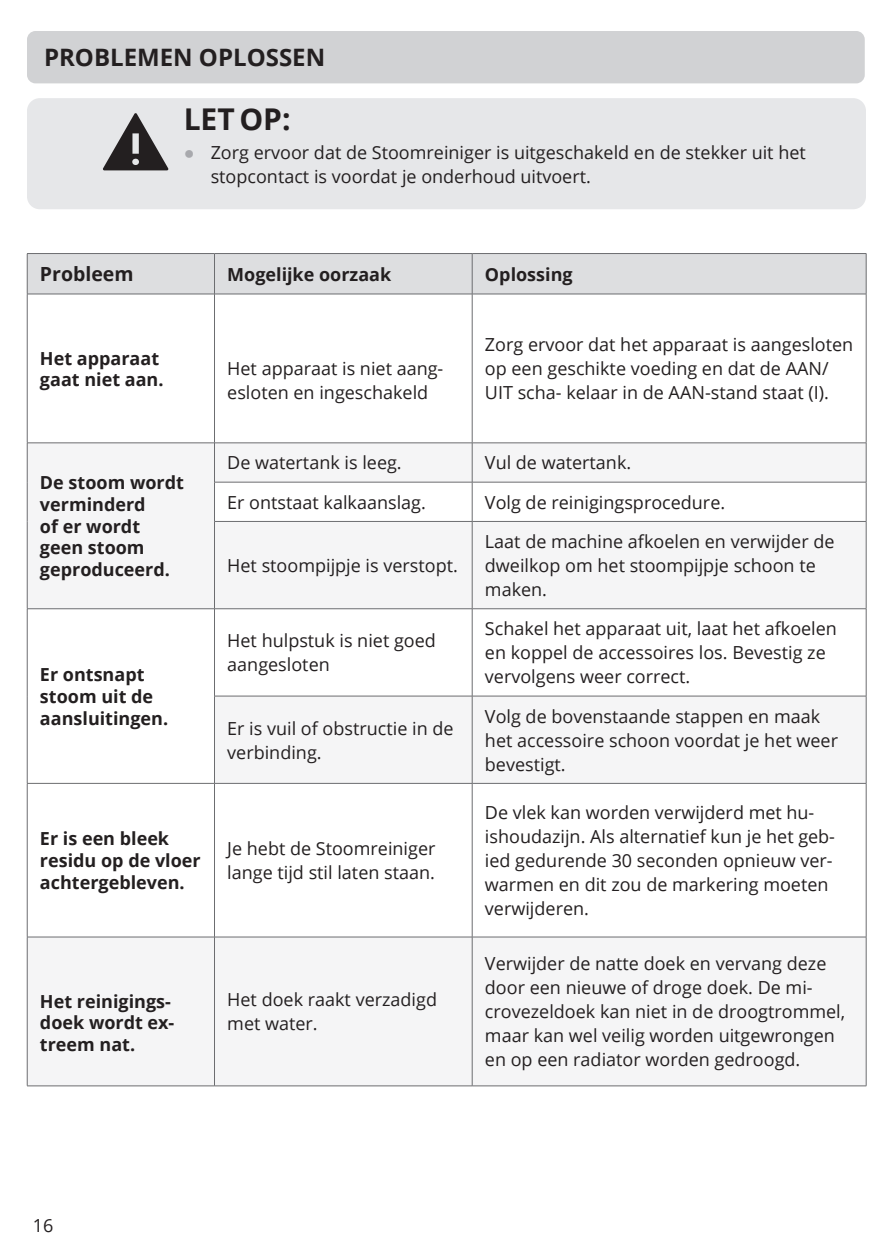
<style>
.page{position:relative;width:893px;height:1259px;background:#fff}
.page>*{position:absolute;margin:0;border:0;box-sizing:border-box;transform-origin:0 0}
.t1{font:700 30px "Open Sans";color:#231f20}
.Gray_Background_copy{font:700 24px "Open Sans";color:#231f20}
.Cell_-_data{font:700 19.5px "Open Sans";color:#231f20}
.Cell_-_data-2{font:18px/24px "Open Sans";color:#231f20}
.Cell_-_data-3{font:700 18px/21.6px "Open Sans";color:#231f20}
.s1{font-family:"Arial";color:#a8a9ad}
</style>
<div class="page">
<div style="left:27px;top:31px;width:838px;height:52px;background:#d1d2d4;border-radius:9px"></div>
<div style="left:27px;top:98px;width:839px;height:111px;background:#e6e7e9;border-radius:13px"></div>
<svg style="left:103px;top:113px;width:65px;height:57px"></svg>
<div style="left:28px;top:254px;width:838px;height:39px;background:#dddee0"></div>
<svg style="left:28px;top:443px;width:838px;height:642px;fill:#f5f5f6"></svg>
<hr style="left:27px;top:253px;width:187px;height:1px;background:#6c6d70">
<hr style="left:27px;top:254px;width:1px;height:40px;background:#6c6d70">
<hr style="left:214px;top:253px;width:258px;height:1px;background:#6c6d70">
<hr style="left:214px;top:254px;width:1px;height:40px;background:#6c6d70">
<hr style="left:472px;top:253px;width:394px;height:1px;background:#6c6d70">
<hr style="left:472px;top:254px;width:1px;height:40px;background:#6c6d70">
<hr style="left:866px;top:254px;width:1px;height:40px;background:#6c6d70">
<hr style="left:27px;top:293px;width:187px;height:1px;background:#6c6d70">
<hr style="left:27px;top:294px;width:1px;height:149px;background:#6c6d70">
<hr style="left:214px;top:293px;width:258px;height:1px;background:#6c6d70">
<hr style="left:214px;top:294px;width:1px;height:149px;background:#6c6d70">
<hr style="left:472px;top:293px;width:394px;height:1px;background:#6c6d70">
<hr style="left:472px;top:294px;width:1px;height:149px;background:#6c6d70">
<hr style="left:866px;top:294px;width:1px;height:149px;background:#6c6d70">
<hr style="left:27px;top:442px;width:187px;height:1px;background:#6c6d70">
<hr style="left:27px;top:443px;width:1px;height:39px;background:#6c6d70">
<hr style="left:214px;top:442px;width:258px;height:1px;background:#6c6d70">
<hr style="left:214px;top:443px;width:1px;height:39px;background:#6c6d70">
<hr style="left:472px;top:442px;width:394px;height:1px;background:#6c6d70">
<hr style="left:472px;top:443px;width:1px;height:39px;background:#6c6d70">
<hr style="left:866px;top:443px;width:1px;height:39px;background:#6c6d70">
<hr style="left:27px;top:482px;width:1px;height:39px;background:#6c6d70">
<hr style="left:214px;top:481px;width:258px;height:2px;background:#6c6d70">
<hr style="left:214px;top:482px;width:1px;height:39px;background:#6c6d70">
<hr style="left:472px;top:481px;width:394px;height:2px;background:#6c6d70">
<hr style="left:472px;top:482px;width:1px;height:39px;background:#6c6d70">
<hr style="left:866px;top:482px;width:1px;height:39px;background:#6c6d70">
<hr style="left:27px;top:521px;width:1px;height:87px;background:#6c6d70">
<hr style="left:214px;top:521px;width:258px;height:1px;background:#6c6d70">
<hr style="left:214px;top:521px;width:1px;height:87px;background:#6c6d70">
<hr style="left:472px;top:521px;width:394px;height:1px;background:#6c6d70">
<hr style="left:472px;top:521px;width:1px;height:87px;background:#6c6d70">
<hr style="left:866px;top:521px;width:1px;height:87px;background:#6c6d70">
<hr style="left:27px;top:608px;width:187px;height:1px;background:#6c6d70">
<hr style="left:27px;top:609px;width:1px;height:87px;background:#6c6d70">
<hr style="left:214px;top:608px;width:258px;height:1px;background:#6c6d70">
<hr style="left:214px;top:609px;width:1px;height:87px;background:#6c6d70">
<hr style="left:472px;top:608px;width:394px;height:1px;background:#6c6d70">
<hr style="left:472px;top:609px;width:1px;height:87px;background:#6c6d70">
<hr style="left:866px;top:609px;width:1px;height:87px;background:#6c6d70">
<hr style="left:27px;top:696px;width:1px;height:87px;background:#6c6d70">
<hr style="left:214px;top:695px;width:258px;height:1px;background:#6c6d70">
<hr style="left:214px;top:696px;width:1px;height:87px;background:#6c6d70">
<hr style="left:472px;top:695px;width:394px;height:1px;background:#6c6d70">
<hr style="left:472px;top:696px;width:1px;height:87px;background:#6c6d70">
<hr style="left:866px;top:696px;width:1px;height:87px;background:#6c6d70">
<hr style="left:27px;top:783px;width:187px;height:1px;background:#6c6d70">
<hr style="left:27px;top:783px;width:1px;height:154px;background:#6c6d70">
<hr style="left:214px;top:783px;width:258px;height:1px;background:#6c6d70">
<hr style="left:214px;top:783px;width:1px;height:154px;background:#6c6d70">
<hr style="left:472px;top:783px;width:394px;height:1px;background:#6c6d70">
<hr style="left:472px;top:783px;width:1px;height:154px;background:#6c6d70">
<hr style="left:866px;top:783px;width:1px;height:154px;background:#6c6d70">
<hr style="left:27px;top:936px;width:187px;height:1px;background:#6c6d70">
<hr style="left:27px;top:937px;width:1px;height:148px;background:#6c6d70">
<hr style="left:214px;top:936px;width:258px;height:1px;background:#6c6d70">
<hr style="left:214px;top:937px;width:1px;height:148px;background:#6c6d70">
<hr style="left:472px;top:936px;width:394px;height:1px;background:#6c6d70">
<hr style="left:472px;top:937px;width:1px;height:148px;background:#6c6d70">
<hr style="left:866px;top:937px;width:1px;height:148px;background:#6c6d70">
<hr style="left:27px;top:1085px;width:187px;height:1px;background:#6c6d70">
<hr style="left:214px;top:1085px;width:258px;height:1px;background:#6c6d70">
<hr style="left:472px;top:1085px;width:394px;height:1px;background:#6c6d70">
<p class="Gray_Background_copy" style="left:44px;top:41px;width:283px">PROBLEMEN OPLOSSEN</p>
<p class="t1" style="left:184px;top:98px;width:108px">LET OP:</p>
<p class="Cell_-_data-2" style="left:211px;top:140px;width:597px;text-indent:-27px"><span class="s1">●</span> Zorg ervoor dat de Stoomreiniger is uitgeschakeld en de stekker uit het stopcontact is voordat je onderhoud uitvoert.</p>
<p class="Cell_-_data" style="left:40px;top:260px;width:95px">Probleem</p>
<p class="Cell_-_data-3" style="left:227px;top:263px;width:166px">Mogelijke oorzaak</p>
<p class="Cell_-_data-3" style="left:485px;top:263px;width:89px">Oplossing</p>
<p class="Cell_-_data-3" style="left:40px;top:347px;width:125px">Het apparaat gaat niet aan.</p>
<p class="Cell_-_data-2" style="left:227px;top:356px;width:218px">Het apparaat is niet aang&shy;esloten en ingeschakeld</p>
<p class="Cell_-_data-2" style="left:485px;top:332px;width:370px">Zorg ervoor dat het apparaat is aangesloten op een geschikte voeding en dat de AAN/<br>UIT scha- kelaar in de AAN-stand staat (I).</p>
<p class="Cell_-_data-3" style="left:40px;top:472px;width:145px">De stoom wordt verminderd<br>of er wordt geen stoom geproduceerd.</p>
<p class="Cell_-_data-3" style="left:40px;top:663px;width:130px">Er ontsnapt stoom uit de aansluitingen.</p>
<p class="Cell_-_data-2" style="left:227px;top:450px;width:176px">De watertank is leeg.</p>
<p class="Cell_-_data-2" style="left:485px;top:450px;width:148px">Vul de watertank.</p>
<p class="Cell_-_data-2" style="left:227px;top:490px;width:200px">Er ontstaat kalkaanslag.</p>
<p class="Cell_-_data-2" style="left:485px;top:490px;width:242px">Volg de reinigingsprocedure.</p>
<p class="Cell_-_data-2" style="left:227px;top:553px;width:232px">Het stoompijpje is verstopt.</p>
<p class="Cell_-_data-2" style="left:227px;top:628px;width:210px">Het hulpstuk is niet goed aangesloten</p>
<p class="Cell_-_data-2" style="left:485px;top:529px;width:351px">Laat de machine afkoelen en verwijder de dweilkop om het stoompijpje schoon te maken.</p>
<p class="Cell_-_data-2" style="left:485px;top:616px;width:354px">Schakel het apparaat uit, laat het afkoelen en koppel de accessoires los. Bevestig ze vervolgens weer correct.</p>
<p class="Cell_-_data-2" style="left:227px;top:715px;width:228px">Er is vuil of obstructie in de verbinding.</p>
<p class="Cell_-_data-2" style="left:485px;top:703px;width:355px">Volg de bovenstaande stappen en maak het accessoire schoon voordat je het weer bevestigt.</p>
<p class="Cell_-_data-3" style="left:40px;top:827px;width:162px">Er is een bleek residu op de vloer achtergebleven.</p>
<p class="Cell_-_data-2" style="left:227px;top:836px;width:210px">Je hebt de Stoomreiniger lange tijd stil laten staan.</p>
<p class="Cell_-_data-3" style="left:40px;top:989px;width:136px">Het reinigings&shy;doek wordt ex&shy;treem nat.</p>
<p class="Cell_-_data-2" style="left:227px;top:987px;width:211px">Het doek raakt verzadigd met water.</p>
<p class="Cell_-_data-2" style="left:485px;top:800px;width:352px">De vlek kan worden verwijderd met hu&shy;ishoudazijn. Als alternatief kun je het geb&shy;ied gedurende 30 seconden opnieuw ver&shy;warmen en dit zou de markering moeten verwijderen.</p>
<p class="Cell_-_data-2" style="left:485px;top:951px;width:362px">Verwijder de natte doek en vervang deze door een nieuwe of droge doek. De mi&shy;crovezeldoek kan niet in de droogtrommel, maar kan wel veilig worden uitgewrongen en op een radiator worden gedroogd.</p>
<p class="Cell_-_data-2" style="left:33px;top:1212px;width:22px">16</p>
</div>
